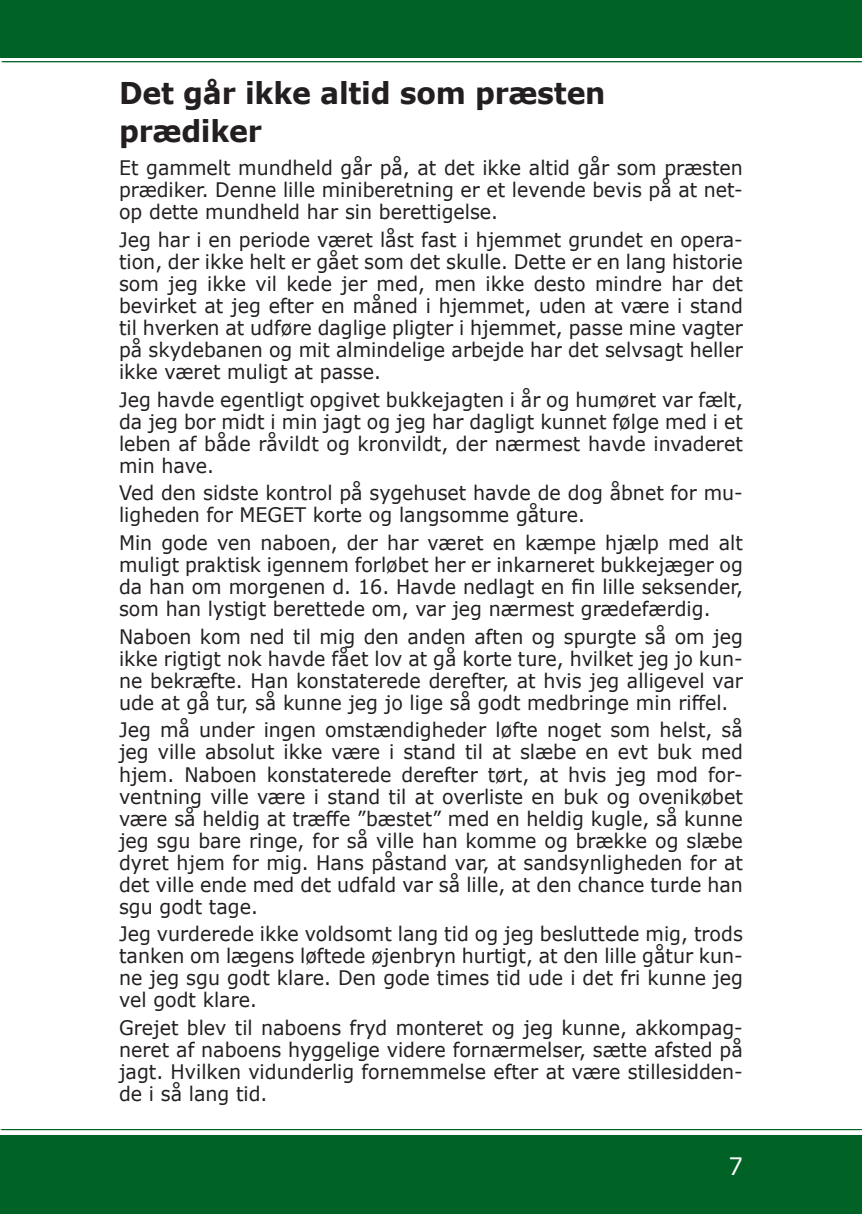
<style>
.page{position:relative;width:862px;height:1214px;background:#fff}
.page>*{position:absolute;margin:0;border:0;box-sizing:border-box;transform-origin:0 0}
.Overskrift{font:700 30px "Verdana";letter-spacing:-.01em;color:#231f20;scale:.95 1}
.Sidetal{font:24px "Verdana";color:#fff;scale:.95 1}
.Brødtekst{font:20px/22px "Verdana";color:#231f20;text-align:justify;scale:.95 1}
</style>
<div class="page">
<hr style="left:2px;top:1129px;width:860px;height:1px;background:#006224">
<hr style="left:3px;top:61px;width:859px;height:1px;background:#006224">
<div style="left:0;top:0;width:860px;height:57px;background:#006224"></div>
<div style="left:0;top:1134px;width:861px;height:79px;background:#006224"></div>
<hr style="left:1px;top:1129px;width:859px;height:1px;background:#006224">
<hr style="left:1px;top:61px;width:860px;height:1px;background:#006224">
<p class="Overskrift" style="left:119px;top:72px;width:513px">Det går ikke altid som præsten</p>
<p class="Overskrift" style="left:119px;top:109px;width:152px">prædiker</p>
<p class="Brødtekst" style="left:119px;top:157px;width:658px">Et gammelt mundheld går på, at det ikke altid går som præsten prædiker. Denne lille miniberetning er et levende bevis på at net&shy;op dette mundheld har sin berettigelse.</p>
<p class="Brødtekst" style="left:119px;top:228px;width:658px">Jeg har i en periode været låst fast i hjemmet grundet en opera&shy;tion, der ikke helt er gået som det skulle. Dette er en lang historie som jeg ikke vil kede jer med, men ikke desto mindre har det bevirket at jeg efter en måned i hjemmet, uden at være i stand til hverken at udføre daglige pligter i hjemmet, passe mine vagter på skydebanen og mit almindelige arbejde har det selvsagt heller ikke været muligt at passe.</p>
<p class="Brødtekst" style="left:119px;top:388px;width:658px">Jeg havde egentligt opgivet bukkejagten i år og humøret var fælt, da jeg bor midt i min jagt og jeg har dagligt kunnet følge med i et leben af både råvildt og kronvildt, der nærmest havde invaderet min have.</p>
<p class="Brødtekst" style="left:119px;top:482px;width:658px">Ved den sidste kontrol på sygehuset havde de dog åbnet for mu&shy;ligheden for MEGET korte og langsomme gåture.</p>
<p class="Brødtekst" style="left:119px;top:531px;width:658px">Min gode ven naboen, der har været en kæmpe hjælp med alt muligt praktisk igennem forløbet her er inkarneret bukkejæger og da han om morgenen d. 16. Havde nedlagt en fin lille seksender, som han lystigt berettede om, var jeg nærmest grædefærdig.</p>
<p class="Brødtekst" style="left:119px;top:625px;width:658px">Naboen kom ned til mig den anden aften og spurgte så om jeg ikke rigtigt nok havde fået lov at gå korte ture, hvilket jeg jo kun&shy;ne bekræfte. Han konstaterede derefter, at hvis jeg alligevel var ude at gå tur, så kunne jeg jo lige så godt medbringe min riffel.</p>
<p class="Brødtekst" style="left:119px;top:719px;width:658px">Jeg må under ingen omstændigheder løfte noget som helst, så jeg ville absolut ikke være i stand til at slæbe en evt buk med hjem. Naboen konstaterede derefter tørt, at hvis jeg mod for&shy;ventning ville være i stand til at overliste en buk og ovenikøbet være så heldig at træffe ”bæstet” med en heldig kugle, så kunne jeg sgu bare ringe, for så ville han komme og brække og slæbe dyret hjem for mig. Hans påstand var, at sandsynligheden for at det ville ende med det udfald var så lille, at den chance turde han sgu godt tage.</p>
<p class="Brødtekst" style="left:119px;top:922px;width:658px">Jeg vurderede ikke voldsomt lang tid og jeg besluttede mig, trods tanken om lægens løftede øjenbryn hurtigt, at den lille gåtur kun&shy;ne jeg sgu godt klare. Den gode times tid ude i det fri kunne jeg vel godt klare.</p>
<p class="Brødtekst" style="left:119px;top:1016px;width:658px">Grejet blev til naboens fryd monteret og jeg kunne, akkompag&shy;neret af naboens hyggelige videre fornærmelser, sætte afsted på jagt. Hvilken vidunderlig fornemmelse efter at være stillesidden&shy;de i så lang tid.</p>
<p class="Sidetal" style="left:728px;top:1149px;width:17px">7</p>
</div>
